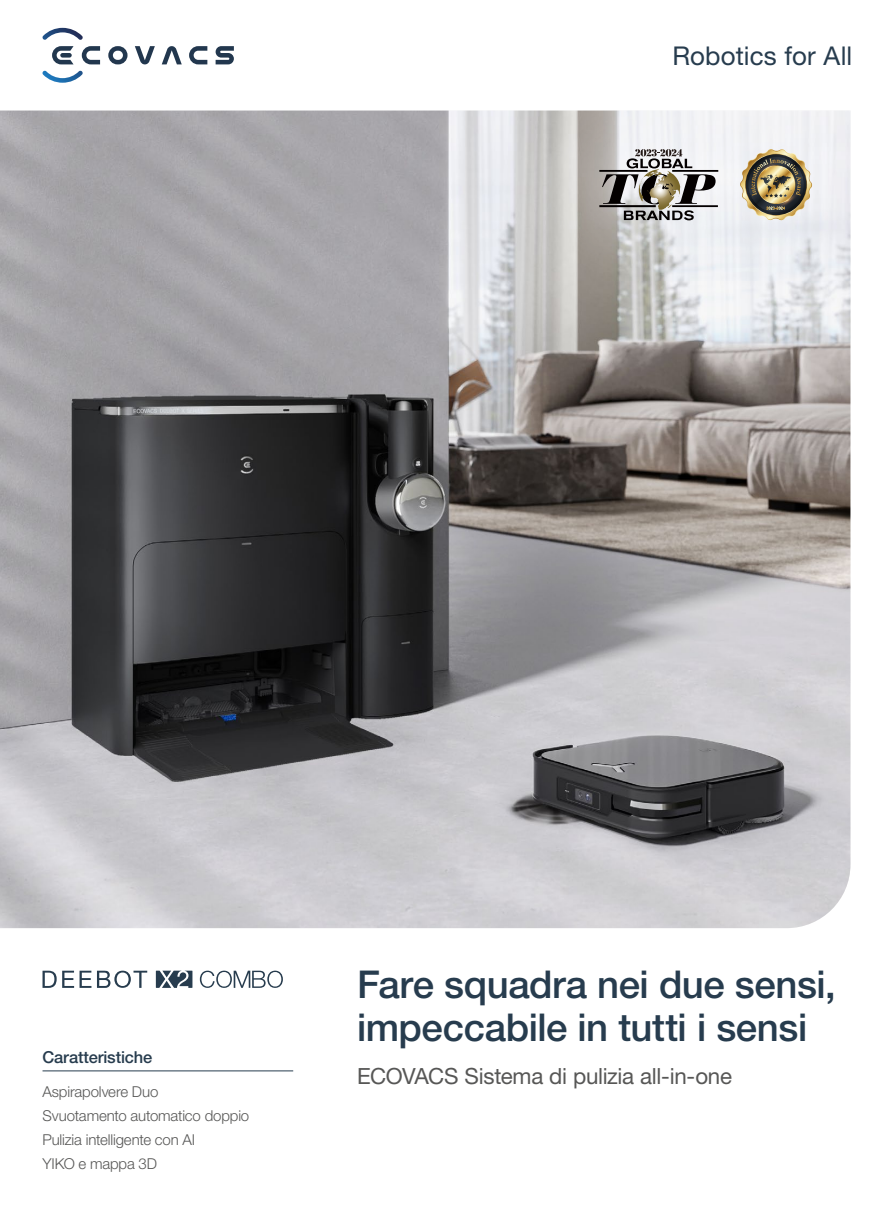
<style>
.page{position:relative;width:893px;height:1212px;background:#fff}
.page>*{position:absolute;margin:0;border:0;box-sizing:border-box;transform-origin:0 0}
.t1{font:500 38.4px/43px "Helvetica Neue LT Std";letter-spacing:-.01em;color:#273c4e}
.t2{font:25.95px "Helvetica Neue LT Std";letter-spacing:.005em;color:#273c4e}
.t3{font:22.35px "Helvetica Neue LT Std";letter-spacing:-.015em;color:#575756}
.t4{font:500 16.5px "Helvetica Neue LT Std";letter-spacing:-.01em;color:#273c4e}
.t5{font:300 15px/24.2px "Helvetica Neue LT Std";letter-spacing:-.01em;color:#575756}
</style>
<div class="page">
<svg style="left:43px;top:971px;width:149px;height:17px"></svg>
<svg style="left:200px;top:970px;width:83px;height:18px"></svg>
<hr style="left:43px;top:1070px;width:250px;height:1px;background:#273c4e">
<img style="left:0;top:111px;width:850px;height:817px">
<svg style="left:216px;top:46px;width:18px;height:18px"></svg>
<svg style="left:108px;top:46px;width:20px;height:18px"></svg>
<svg style="left:43px;top:28px;width:57px;height:55px"></svg>
<svg style="left:189px;top:46px;width:18px;height:18px"></svg>
<svg style="left:135px;top:46px;width:20px;height:18px"></svg>
<svg style="left:162px;top:46px;width:20px;height:18px"></svg>
<div style="left:524px;top:71px;width:363px;height:228px;background:#fff;opacity:.4"></div>
<svg style="left:624px;top:210px;width:70px;height:10px"></svg>
<hr style="left:599px;top:170px;width:48px;height:2px;background:#040000">
<hr style="left:672px;top:170px;width:46px;height:2px;background:#040000">
<hr style="left:599px;top:205px;width:57px;height:2px;background:#040000">
<hr style="left:672px;top:205px;width:46px;height:2px;background:#040000">
<svg style="left:602px;top:149px;width:114px;height:55px"></svg>
<img style="left:740px;top:149px;width:72px;height:72px">
<h2 class="t2" style="left:672px;top:40px;width:181px">Robotics for All</h2>
<p class="t4" style="left:43px;top:1047px;width:111px">Caratteristiche</p>
<p class="t5" style="left:43px;top:1079px;width:208px">Aspirapolvere Duo<br>Svuotamento automatico doppio<br>Pulizia intelligente con AI<br>YIKO e mappa 3D</p>
<h1 class="t1" style="left:357px;top:962px;width:480px">Fare squadra nei due sensi, impeccabile in tutti i sensi</h1>
<h3 class="t3" style="left:357px;top:1063px;width:377px">ECOVACS Sistema di pulizia all-in-one</h3>
</div>
